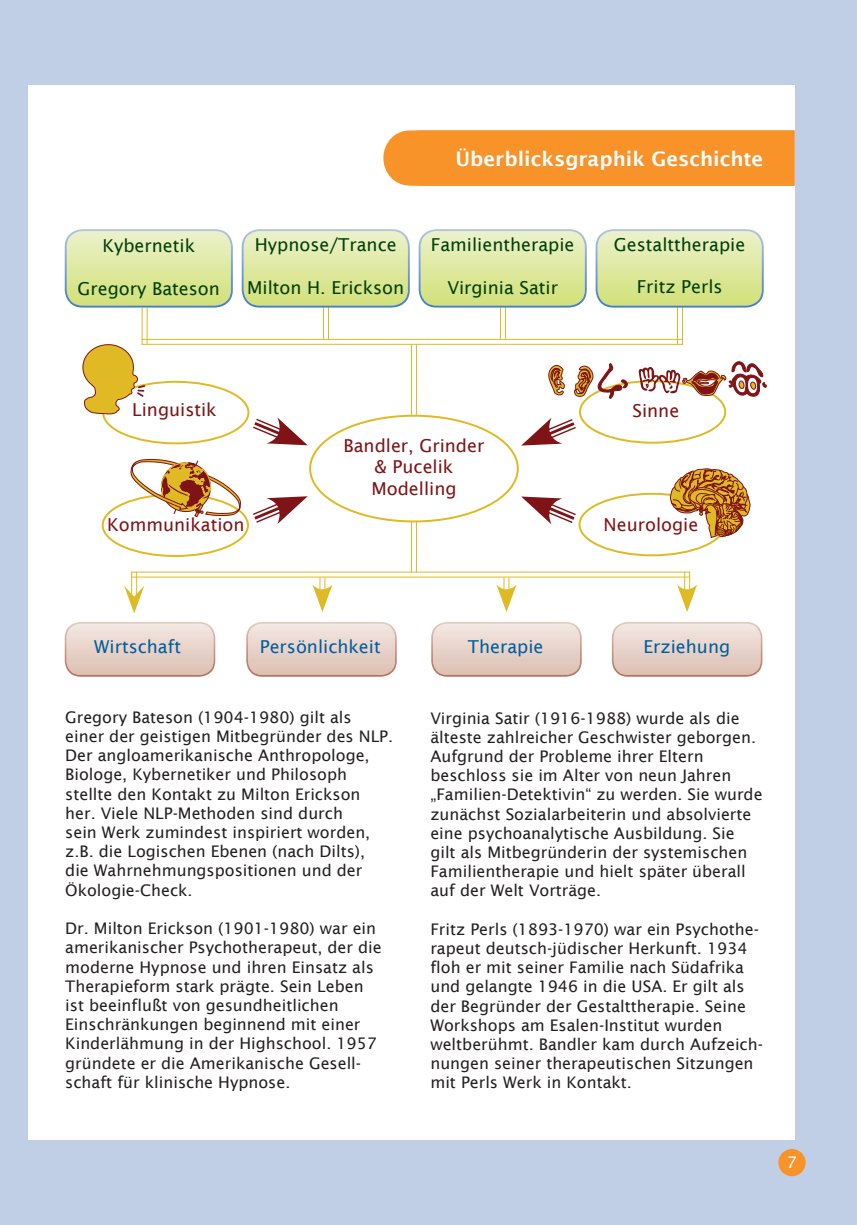
<style>
.page{position:relative;width:857px;height:1225px;background:#fff}
.page>*{position:absolute;margin:0;border:0;box-sizing:border-box;transform-origin:0 0}
.t1{font:600 20px "Lucida Sans";color:#fff}
.t2{font:17.8px "Lucida Sans";color:#003f0a}
.t3{font:17.8px/21.4px "Lucida Sans";color:#7f1316;text-align:center}
.t4{font:17.8px "Lucida Sans";color:#005e9d}
.t5{font:16px/19.2px "Lucida Sans";color:#231f20}
.t6{font:16px "Lucida Sans";color:#fff}
</style>
<div class="page">
<div style="left:0;top:0;width:856px;height:1225px;background:#c0cfe5"></div>
<div style="left:28px;top:85px;width:766px;height:1055px;background:#fff"></div>
<div style="left:383px;top:130px;width:411px;height:56px;background:#f79328"></div>
<svg style="left:124px;top:572px;width:20px;height:41px"></svg>
<svg style="left:65px;top:622px;width:150px;height:54px;background:#e6d1c7"></svg>
<div style="left:102px;top:381px;width:147px;height:63px;border:2px solid #dfba24;border-radius:50%"></div>
<div style="left:578px;top:380px;width:147px;height:64px;border:2px solid #dfba24;border-radius:50%"></div>
<div style="left:102px;top:493px;width:147px;height:64px;border:2px solid #dfba24;border-radius:50%"></div>
<div style="left:578px;top:493px;width:147px;height:63px;border:2px solid #dfba24;border-radius:50%"></div>
<hr style="left:131px;top:571px;width:558px;height:1px;background:#dfba24">
<hr style="left:131px;top:576px;width:558px;height:1px;background:#dfba24">
<svg style="left:676px;top:571px;width:20px;height:41px"></svg>
<svg style="left:496px;top:577px;width:20px;height:35px"></svg>
<svg style="left:312px;top:577px;width:20px;height:35px"></svg>
<svg style="left:253px;top:417px;width:54px;height:28px"></svg>
<svg style="left:253px;top:496px;width:54px;height:28px"></svg>
<svg style="left:522px;top:418px;width:54px;height:27px"></svg>
<svg style="left:521px;top:496px;width:55px;height:28px"></svg>
<svg style="left:246px;top:622px;width:150px;height:54px;background:#e6d1c8"></svg>
<svg style="left:431px;top:622px;width:150px;height:54px;background:#e6d1c8"></svg>
<svg style="left:611px;top:622px;width:151px;height:54px;background:#e6d1c8"></svg>
<svg style="left:669px;top:468px;width:81px;height:73px"></svg>
<svg style="left:130px;top:459px;width:111px;height:58px"></svg>
<svg style="left:548px;top:364px;width:17px;height:32px"></svg>
<svg style="left:635px;top:361px;width:131px;height:38px"></svg>
<svg style="left:574px;top:363px;width:53px;height:36px"></svg>
<hr style="left:416px;top:521px;width:1px;height:51px;background:#dfba24">
<hr style="left:411px;top:521px;width:1px;height:51px;background:#dfba24">
<hr style="left:146px;top:306px;width:2px;height:39px;background:#dfba24">
<hr style="left:141px;top:306px;width:2px;height:39px;background:#dfba24">
<hr style="left:141px;top:344px;width:540px;height:1px;background:#dfba24">
<hr style="left:141px;top:339px;width:540px;height:1px;background:#dfba24">
<hr style="left:681px;top:307px;width:1px;height:38px;background:#dfba24">
<hr style="left:676px;top:307px;width:1px;height:38px;background:#dfba24">
<hr style="left:504px;top:307px;width:1px;height:32px;background:#dfba24">
<hr style="left:499px;top:307px;width:1px;height:32px;background:#dfba24">
<hr style="left:327px;top:307px;width:1px;height:32px;background:#dfba24">
<hr style="left:322px;top:307px;width:1px;height:32px;background:#dfba24">
<hr style="left:416px;top:345px;width:1px;height:70px;background:#dfba24">
<hr style="left:411px;top:345px;width:1px;height:70px;background:#dfba24">
<svg style="left:82px;top:344px;width:64px;height:71px"></svg>
<svg style="left:65px;top:229px;width:168px;height:78px;background:#d9e5a6"></svg>
<svg style="left:241px;top:229px;width:168px;height:78px;background:#dbe6a6"></svg>
<svg style="left:418px;top:229px;width:168px;height:78px;background:#dbe6a6"></svg>
<svg style="left:595px;top:229px;width:168px;height:78px;background:#dae6a6"></svg>
<div style="left:778px;top:1149px;width:27px;height:27px;background:#f79328;border-radius:50%"></div>
<p class="t2" style="left:102px;top:235px;width:94px">Kybernetik</p>
<p class="t2" style="left:78px;top:278px;width:144px">Gregory Bateson</p>
<p class="t2" style="left:254px;top:235px;width:143px">Hypnose/Trance</p>
<p class="t2" style="left:247px;top:277px;width:158px">Milton H. Erickson</p>
<p class="t1" style="left:455px;top:147px;width:309px">Überblicksgraphik Geschichte</p>
<p class="t2" style="left:430px;top:235px;width:145px">Familientherapie</p>
<p class="t2" style="left:447px;top:277px;width:112px">Virginia Satir</p>
<p class="t2" style="left:613px;top:234px;width:133px">Gestalttherapie</p>
<p class="t2" style="left:636px;top:277px;width:87px">Fritz Perls</p>
<p class="t3" style="left:132px;top:399px;width:86px">Linguistik</p>
<p class="t3" style="left:343px;top:434px;width:142px">Bandler, Grinder &amp; Pucelik<br>Modelling</p>
<p class="t3" style="left:632px;top:400px;width:48px">Sinne</p>
<p class="t3" style="left:107px;top:513px;width:139px">Kommunikation</p>
<p class="t3" style="left:603px;top:514px;width:96px">Neurologie</p>
<p class="t4" style="left:94px;top:637px;width:88px">Wirtschaft</p>
<p class="t4" style="left:260px;top:636px;width:122px">Persönlichkeit</p>
<p class="t4" style="left:467px;top:637px;width:77px">Therapie</p>
<p class="t4" style="left:643px;top:637px;width:88px">Erziehung</p>
<p class="t5" style="left:65px;top:707px;width:329px">Gregory Bateson (1904-1980) gilt als einer der geistigen Mitbegründer des NLP.<br>Der angloamerikanische Anthropologe, Biologe, Kybernetiker und Philosoph stellte den Kontakt zu Milton Erickson her. Viele NLP-Methoden sind durch<br>sein Werk zumindest inspiriert worden, z.B. die Logischen Ebenen (nach Dilts),<br>die Wahrnehmungspositionen und der Ökologie-Check.</p>
<p class="t5" style="left:65px;top:918px;width:318px">Dr. Milton Erickson (1901-1980) war ein amerikanischer Psychotherapeut, der die moderne Hypnose und ihren Einsatz als Therapieform stark prägte. Sein Leben ist beeinflußt von gesundheitlichen Einschränkungen beginnend mit einer Kinderlähmung in der Highschool. 1957 gründete er die Amerikanische Gesell&shy;schaft für klinische Hypnose.</p>
<p class="t5" style="left:430px;top:708px;width:333px">Virginia Satir (1916-1988) wurde als die älteste zahlreicher Geschwister geborgen.<br>Aufgrund der Probleme ihrer Eltern beschloss sie im Alter von neun Jahren „Familien-Detektivin“ zu werden. Sie wurde zunächst Sozialarbeiterin und absolvierte eine psychoanalytische Ausbildung. Sie gilt als Mitbegründerin der systemischen Familientherapie und hielt später überall auf der Welt Vorträge.</p>
<p class="t5" style="left:430px;top:919px;width:334px">Fritz Perls (1893-1970) war ein Psychothe&shy;rapeut deutsch-jüdischer Herkunft. 1934 floh er mit seiner Familie nach Südafrika und gelangte 1946 in die USA. Er gilt als der Begründer der Gestalttherapie. Seine Workshops am Esalen-Institut wurden weltberühmt. Bandler kam durch Aufzeich&shy;nungen seiner therapeutischen Sitzungen mit Perls Werk in Kontakt.</p>
<p class="t6" style="left:786px;top:1153px;width:12px">7</p>
</div>
